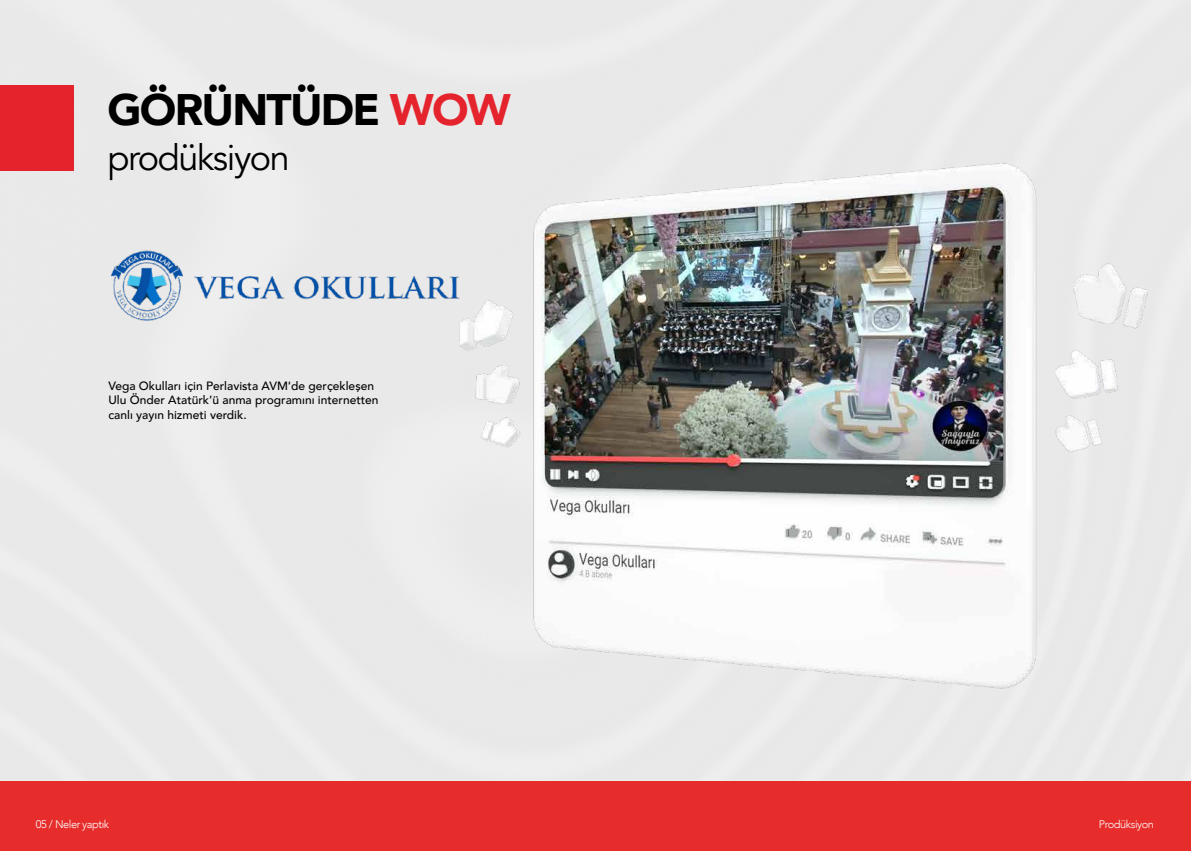
<style>
.page{position:relative;width:1191px;height:851px;background:#fff}
.page>*{position:absolute;margin:0;border:0;box-sizing:border-box;transform-origin:0 0}
.t1{font:900 44px "Avenir";letter-spacing:-.04em;color:#000}
.t2{font:36px "Avenir";letter-spacing:-.04em;color:#000}
.t3{font:500 12px/14.4px "Avenir LT";color:#000}
.t4{font:300 11px "Avenir";letter-spacing:-.04em;color:#fff}
.s1{color:#e5232d}
</style>
<div class="page">
<img style="left:0;top:0;width:1190px;height:781px">
<div style="left:0;top:781px;width:1191px;height:69px;background:#e62d2b"></div>
<div style="left:0;top:85px;width:74px;height:85px;background:#e5232d"></div>
<img style="left:108px;top:250px;width:358px;height:71px">
<img style="left:1190px;top:0;width:1px;height:850px">
<h1 class="t1" style="left:107px;top:71px;width:405px">GÖRÜNTÜDE <span class="s1">WOW</span></h1>
<h2 class="t2" style="left:107px;top:136px;width:184px">prodüksiyon</h2>
<p class="t3" style="left:108px;top:379px;width:272px">Vega Okulları için Perlavista AVM’de gerçekleşen<br>Ulu Önder Atatürk’ü anma programını internetten canlı yayın hizmeti verdik.</p>
<p class="t4" style="left:36px;top:817px;width:75px">05 / Neler yaptık</p>
<p class="t4" style="left:1099px;top:817px;width:57px">Prodüksiyon</p>
</div>
